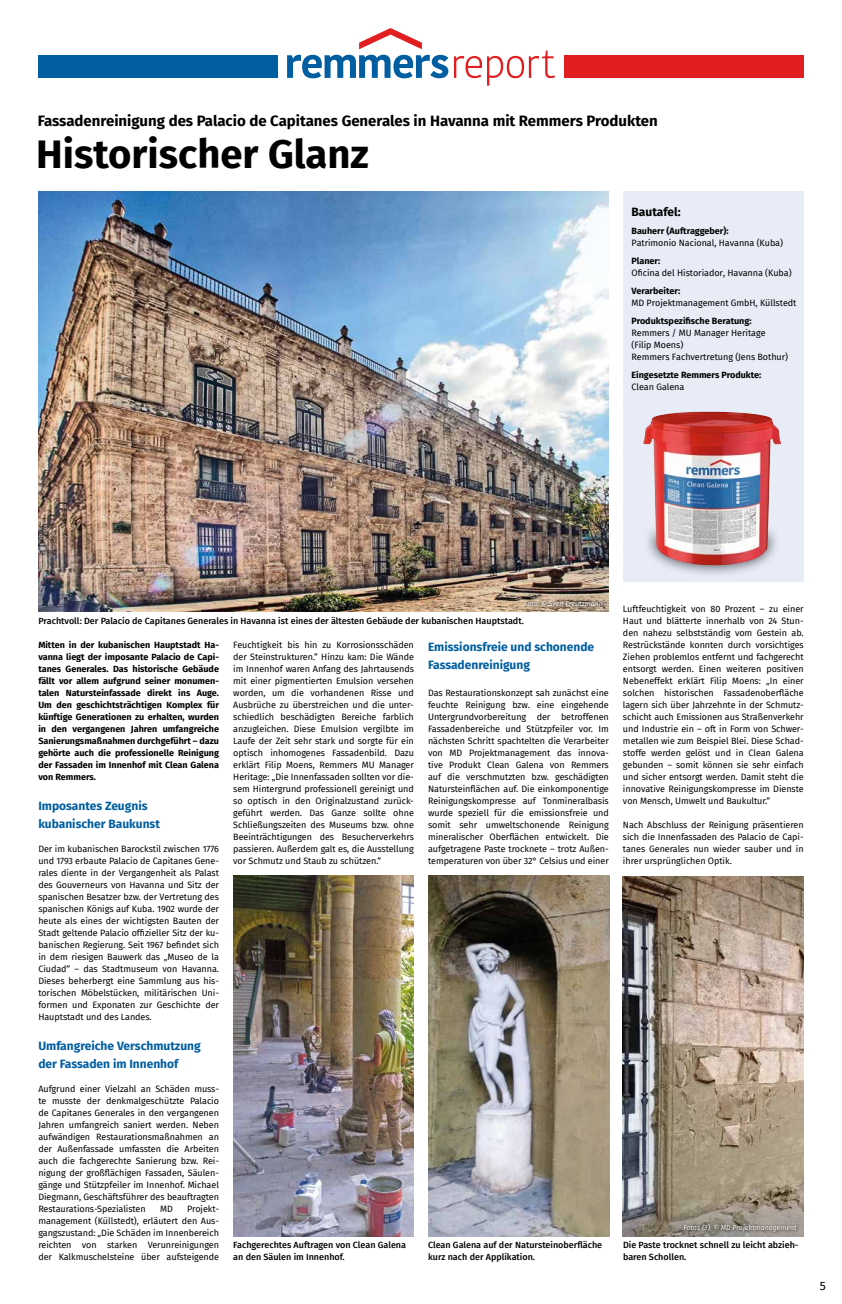
<style>
.page{position:relative;width:842px;height:1304px;background:#fff}
.page>*{position:absolute;margin:0;border:0;box-sizing:border-box;transform-origin:0 0}
.t1{font:700 40px "Fira Sans";color:#000}
.t2{font:700 15px "Fira Sans";color:#000}
.t3{font:700 12px/18px "Fira Sans";color:#005ea1}
.t4{font:700 12px "Fira Sans";color:#000}
.t5{font:12px "Fira Sans";color:#000}
.t6{font:9px/12px "Fira Sans";letter-spacing:-.005em;color:#000;text-align:justify}
.t7{font:700 9px/12px "Fira Sans";color:#000;text-align:justify}
.t8{font:500 9px/12px "Fira Sans";color:#000}
.t9{font:italic 7px "Fira Sans";color:#fff}
</style>
<div class="page">
<div style="left:38px;top:55px;width:240px;height:23px;background:#005ea1"></div>
<div style="left:564px;top:55px;width:240px;height:23px;background:#e11f21"></div>
<svg style="left:287px;top:55px;width:161px;height:23px"></svg>
<svg style="left:359px;top:28px;width:63px;height:21px"></svg>
<svg style="left:454px;top:51px;width:101px;height:35px"></svg>
<div style="left:623px;top:192px;width:181px;height:390px;background:#e7ecf7"></div>
<img style="left:428px;top:876px;width:181px;height:360px">
<img style="left:39px;top:192px;width:570px;height:420px">
<div style="left:522px;top:598px;width:83px;height:11px;background:#000;opacity:.9"></div>
<img style="left:623px;top:876px;width:181px;height:360px">
<img style="left:233px;top:876px;width:181px;height:360px">
<div style="left:643px;top:523px;width:137px;height:55px;background:#000;opacity:.75"></div>
<img style="left:643px;top:412px;width:138px;height:154px">
<div style="left:681px;top:1221px;width:119px;height:14px;background:#000;opacity:.9"></div>
<h2 class="t2" style="left:38px;top:108px;width:622px">Fassadenreinigung des Palacio de Capitanes Generales in Havanna mit Remmers Produkten</h2>
<h1 class="t1" style="left:36px;top:120px;width:334px">Historischer Glanz</h1>
<h3 class="t4" style="left:631px;top:202px;width:51px">Bautafel:</h3>
<p class="t7" style="left:631px;top:224px;width:99px">Bauherr (Auftraggeber):</p>
<p class="t6" style="left:631px;top:237px;width:153px">Patrimonio Nacional, Havanna (Kuba)</p>
<p class="t7" style="left:631px;top:254px;width:30px">Planer:</p>
<p class="t6" style="left:631px;top:267px;width:162px">Oficina del Historiador, Havanna (Kuba)</p>
<p class="t7" style="left:631px;top:284px;width:50px">Verarbeiter:</p>
<p class="t6" style="left:631px;top:297px;width:166px">MD Projektmanagement GmbH, Küllstedt</p>
<p class="t7" style="left:631px;top:314px;width:122px">Produktspezifische Beratung:</p>
<p class="t6" style="left:631px;top:327px;width:158px;text-align:left">Remmers / MU Manager Heritage<br>(Filip Moens)<br>Remmers Fachvertretung (Jens Bothur)</p>
<p class="t7" style="left:631px;top:368px;width:131px">Eingesetzte Remmers Produkte:</p>
<p class="t6" style="left:631px;top:381px;width:54px">Clean Galena</p>
<p class="t9" style="left:524px;top:598px;width:80px">Foto: © Sven Creutzmann</p>
<p class="t6" style="left:623px;top:603px;width:182px">Luftfeuchtigkeit von 80 Prozent – zu einer Haut und blätterte innerhalb von 24 Stun&shy;den nahezu selbstständig vom Gestein ab.<br>Restrückstände konnten durch vorsichtiges Ziehen problemlos entfernt und fachgerecht entsorgt werden. Einen weiteren positiven Nebeneffekt erklärt Filip Moens: „In einer solchen historischen Fassadenoberfläche lagern sich über Jahrzehnte in der Schmutz&shy;schicht auch Emissionen aus Straßenverkehr und Industrie ein – oft in Form von Schwer&shy;metallen wie zum Beispiel Blei. Diese Schad&shy;stoffe werden gelöst und in Clean Galena gebunden – somit können sie sehr einfach und sicher entsorgt werden. Damit steht die innovative Reinigungskompresse im Dienste von Mensch, Umwelt und Baukultur.“</p>
<p class="t6" style="left:623px;top:818px;width:182px">Nach Abschluss der Reinigung präsentieren sich die Innenfassaden des Palacio de Capi&shy;tanes Generales nun wieder sauber und in ihrer ursprünglichen Optik.</p>
<p class="t8" style="left:38px;top:614px;width:487px">Prachtvoll: Der Palacio de Capitanes Generales in Havanna ist eines der ältesten Gebäude der kubanischen Hauptstadt.</p>
<p class="t7" style="left:38px;top:638px;width:182px">Mitten in der kubanischen Hauptstadt Ha&shy;vanna liegt der imposante Palacio de Capi&shy;tanes Generales. Das historische Gebäude fällt vor allem aufgrund seiner monumen&shy;talen Natursteinfassade direkt ins Auge.<br>Um den geschichtsträchtigen Komplex für künftige Generationen zu erhalten, wurden in den vergangenen Jahren umfangreiche Sanierungsmaßnahmen durchgeführt – dazu gehörte auch die professionelle Reinigung der Fassaden im Innenhof mit Clean Galena von Remmers.</p>
<h3 class="t3" style="left:38px;top:796px;width:123px">Imposantes Zeugnis kubanischer Baukunst</h3>
<p class="t6" style="left:38px;top:843px;width:182px">Der im kubanischen Barockstil zwischen 1776 und 1793 erbaute Palacio de Capitanes Gene&shy;rales diente in der Vergangenheit als Palast des Gouverneurs von Havanna und Sitz der spanischen Besatzer bzw. der Vertretung des spanischen Königs auf Kuba. 1902 wurde der heute als eines der wichtigsten Bauten der Stadt geltende Palacio offizieller Sitz der ku&shy;banischen Regierung. Seit 1967 befindet sich in dem riesigen Bauwerk das „Museo de la Ciudad“ – das Stadtmuseum von Havanna.<br>Dieses beherbergt eine Sammlung aus his&shy;torischen Möbelstücken, militärischen Uni&shy;formen und Exponaten zur Geschichte der Hauptstadt und des Landes.</p>
<h3 class="t3" style="left:38px;top:1036px;width:164px">Umfangreiche Verschmutzung der Fassaden im Innenhof</h3>
<p class="t6" style="left:38px;top:1083px;width:182px">Aufgrund einer Vielzahl an Schäden muss&shy;te musste der denkmalgeschützte Palacio de Capitanes Generales in den vergangenen Jahren umfangreich saniert werden. Neben aufwändigen Restaurationsmaßnahmen an der Außenfassade umfassten die Arbeiten auch die fachgerechte Sanierung bzw. Rei&shy;nigung der großflächigen Fassaden, Säulen&shy;gänge und Stützpfeiler im Innenhof. Michael Diegmann, Geschäftsführer des beauftragten Restaurations-Spezialisten</p>
<p class="t6" style="left:233px;top:639px;width:182px">Feuchtigkeit bis hin zu Korrosionsschäden der Steinstrukturen.“ Hinzu kam: Die Wände im Innenhof waren Anfang des Jahrtausends mit einer pigmentierten Emulsion versehen worden, um die vorhandenen Risse und Ausbrüche zu überstreichen und die unter&shy;schiedlich beschädigten Bereiche farblich anzugleichen. Diese Emulsion vergilbte im Laufe der Zeit sehr stark und sorgte für ein optisch inhomogenes Fassadenbild. Dazu erklärt Filip Moens, Remmers MU Manager Heritage: „Die Innenfassaden sollten vor die&shy;sem Hintergrund professionell gereinigt und so optisch in den Originalzustand zurück&shy;geführt werden. Das Ganze sollte ohne Schließungszeiten des Museums bzw. ohne Beeinträchtigungen des Besucherverkehrs passieren. Außerdem galt es, die Ausstellung vor Schmutz und Staub zu schützen.“</p>
<h3 class="t3" style="left:428px;top:637px;width:168px">Emissionsfreie und schonende<br>Fassadenreinigung</h3>
<p class="t6" style="left:428px;top:687px;width:182px">Das Restaurationskonzept sah zunächst eine feuchte Reinigung bzw. eine eingehende Untergrundvorbereitung der betroffenen Fassadenbereiche und Stützpfeiler vor. Im nächsten Schritt spachtelten die Verarbeiter von MD Projektmanagement das innova&shy;tive Produkt Clean Galena von Remmers auf die verschmutzten bzw. geschädigten Natursteinflächen auf. Die einkomponentige Reinigungskompresse auf Tonmineralbasis wurde speziell für die emissionsfreie und somit sehr umweltschonende Reinigung mineralischer Oberflächen entwickelt. Die aufgetragene Paste trocknete – trotz Außen&shy;temperaturen von über 32° Celsius und einer</p>
<p class="t6" style="left:38px;top:1203px;width:182px;text-indent:149px">Projekt&shy;management (Küllstedt), erläutert den Aus&shy;gangszustand: „Die Schäden im Innenbereich reichten von starken Verunreinigungen der Kalkmuschelsteine über aufsteigende</p>
<p class="t6" style="left:160px;top:1203px;width:14px">MD</p>
<p class="t9" style="left:683px;top:1222px;width:115px">Fotos (3): © MD Projektmanagement</p>
<p class="t8" style="left:428px;top:1238px;width:176px">Clean Galena auf der Natursteinoberfläche kurz nach der Applikation.</p>
<p class="t8" style="left:233px;top:1238px;width:174px">Fachgerechtes Auftragen von Clean Galena an den Säulen im Innenhof.</p>
<p class="t8" style="left:623px;top:1238px;width:177px">Die Paste trocknet schnell zu leicht abzieh&shy;baren Schollen.</p>
<h3 class="t5" style="left:820px;top:1277px;width:8px">5</h3>
</div>
